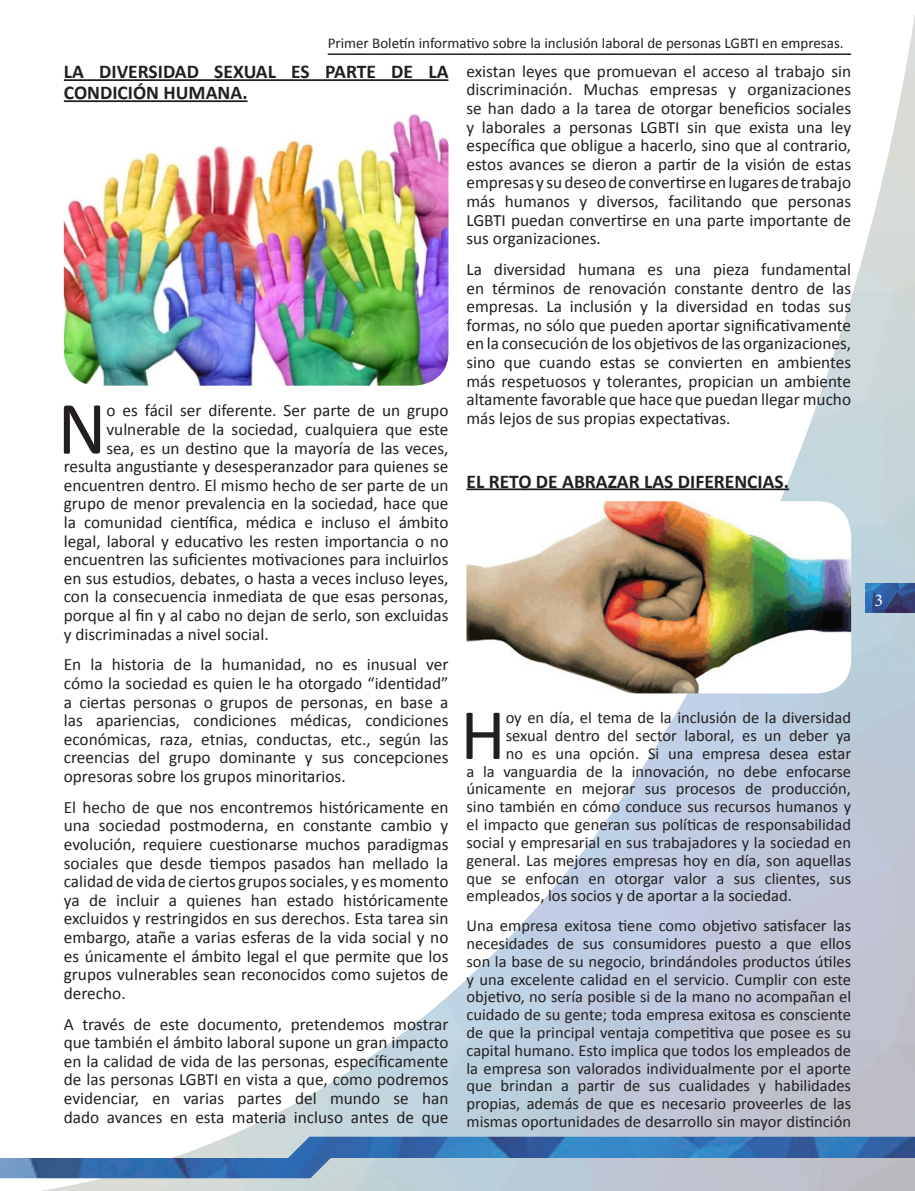
<style>
.page{position:relative;width:915px;height:1191px;background:#fff}
.page>*{position:absolute;margin:0;border:0;box-sizing:border-box;transform-origin:0 0}
.t1{font:75.9px "Calibri";color:#231f20}
.t2{font:72.6px "Calibri";color:#231f20}
.t3{font:700 19.5px/21px "Calibri";color:#231f20}
.t4{font:18px "Minion Pro";color:#fff}
.t5{font:17.25px/18.6px "Calibri";color:#231f20;text-align:justify}
.t6{font:16.5px/17.9px "Calibri";color:#231f20;text-align:justify}
.t7{font:15px "Calibri";color:#231f20}
</style>
<div class="page">
<img style="left:0;top:22px;width:914px;height:1169px">
<img style="left:865px;top:583px;width:49px;height:30px">
<hr style="left:327px;top:53px;width:523px;height:2px;background:#231f20">
<img style="left:0;top:1136px;width:914px;height:42px">
<hr style="left:64px;top:79px;width:384px;height:2px;background:#231f20">
<hr style="left:64px;top:100px;width:183px;height:2px;background:#231f20">
<img style="left:64px;top:113px;width:384px;height:273px">
<hr style="left:466px;top:488px;width:322px;height:2px;background:#231f20">
<img style="left:466px;top:501px;width:384px;height:192px">
<p class="t7" style="left:327px;top:34px;width:517px">Primer Boletín informativo sobre la inclusión laboral de personas LGBTI en empresas.</p>
<p class="t3" style="left:64px;top:61px;width:386px">LA DIVERSIDAD SEXUAL ES PARTE DE LA<br>CONDICIÓN HUMANA.</p>
<p class="t5" style="left:466px;top:62px;width:386px">existan leyes que promuevan el acceso al trabajo sin discriminación. Muchas empresas y organizaciones se han dado a la tarea de otorgar beneficios sociales y laborales a personas LGBTI sin que exista una ley específica que obligue a hacerlo, sino que al contrario, estos avances se dieron a partir de la visión de estas empresas y su deseo de convertirse en lugares de trabajo más humanos y diversos, facilitando que personas LGBTI puedan convertirse en una parte importante de sus organizaciones.</p>
<p class="t5" style="left:466px;top:260px;width:386px">La diversidad humana es una pieza fundamental en términos de renovación constante dentro de las empresas. La inclusión y la diversidad en todas sus formas, no sólo que pueden aportar significativamente en la consecución de los objetivos de las organizaciones, sino que cuando estas se convierten en ambientes más respetuosos y tolerantes, propician un ambiente altamente favorable que hace que puedan llegar mucho más lejos de sus propias expectativas.</p>
<h1 class="t1" style="left:57px;top:380px;width:51px">N</h1>
<p class="t5" style="left:106px;top:401px;width:343px">o es fácil ser diferente. Ser parte de un grupo</p>
<p class="t5" style="left:106px;top:420px;width:343px">vulnerable de la sociedad, cualquiera que este</p>
<p class="t5" style="left:106px;top:438px;width:343px">sea, es un destino que la mayoría de las veces,</p>
<p class="t5" style="left:64px;top:457px;width:386px">resulta angustiante y desesperanzador para quienes se</p>
<p class="t5" style="left:64px;top:476px;width:386px">encuentren dentro. El mismo hecho de ser parte de un</p>
<p class="t5" style="left:64px;top:494px;width:386px">grupo de menor prevalencia en la sociedad, hace que</p>
<p class="t5" style="left:64px;top:513px;width:386px">la comunidad científica, médica e incluso el ámbito</p>
<p class="t5" style="left:64px;top:531px;width:386px">legal, laboral y educativo les resten importancia o no</p>
<p class="t5" style="left:64px;top:550px;width:386px">encuentren las suficientes motivaciones para incluirlos</p>
<p class="t5" style="left:64px;top:569px;width:386px">en sus estudios, debates, o hasta a veces incluso leyes,</p>
<p class="t5" style="left:64px;top:587px;width:386px">con la consecuencia inmediata de que esas personas,</p>
<p class="t5" style="left:64px;top:606px;width:386px">porque al fin y al cabo no dejan de serlo, son excluidas</p>
<p class="t5" style="left:64px;top:625px;width:206px">y discriminadas a nivel social.</p>
<p class="t5" style="left:64px;top:655px;width:386px">En la historia de la humanidad, no es inusual ver cómo la sociedad es quien le ha otorgado “identidad” a ciertas personas o grupos de personas, en base a las apariencias, condiciones médicas, condiciones económicas, raza, etnias, conductas, etc., según las creencias del grupo dominante y sus concepciones opresoras sobre los grupos minoritarios.</p>
<p class="t5" style="left:64px;top:797px;width:386px">El hecho de que nos encontremos históricamente en una sociedad postmoderna, en constante cambio y evolución, requiere cuestionarse muchos paradigmas sociales que desde tiempos pasados han mellado la calidad de vida de ciertos grupos sociales, y es momento ya de incluir a quienes han estado históricamente excluidos y restringidos en sus derechos. Esta tarea sin embargo, atañe a varias esferas de la vida social y no es únicamente el ámbito legal el que permite que los grupos vulnerables sean reconocidos como sujetos de derecho.</p>
<p class="t5" style="left:64px;top:1014px;width:386px">A través de este documento, pretendemos mostrar que también el ámbito laboral supone un gran impacto en la calidad de vida de las personas, específicamente de las personas LGBTI en vista a que, como podremos evidenciar, en varias partes del mundo se han dado avances en esta materia incluso antes de que</p>
<p class="t3" style="left:466px;top:470px;width:324px">EL RETO DE ABRAZAR LAS DIFERENCIAS.</p>
<h2 class="t2" style="left:460px;top:689px;width:47px">H</h2>
<p class="t6" style="left:505px;top:709px;width:347px">oy en día, el tema de la inclusión de la diversidad</p>
<p class="t6" style="left:505px;top:726px;width:347px">sexual dentro del sector laboral, es un deber ya</p>
<p class="t6" style="left:505px;top:744px;width:347px">no es una opción. Si una empresa desea estar</p>
<p class="t6" style="left:466px;top:762px;width:386px">a la vanguardia de la innovación, no debe enfocarse</p>
<p class="t6" style="left:466px;top:780px;width:386px">únicamente en mejorar sus procesos de producción,</p>
<p class="t6" style="left:466px;top:798px;width:386px">sino también en cómo conduce sus recursos humanos y</p>
<p class="t6" style="left:466px;top:815px;width:386px">el impacto que generan sus políticas de responsabilidad</p>
<p class="t6" style="left:466px;top:833px;width:386px">social y empresarial en sus trabajadores y la sociedad en</p>
<p class="t6" style="left:466px;top:851px;width:386px">general. Las mejores empresas hoy en día, son aquellas</p>
<p class="t6" style="left:466px;top:869px;width:386px">que se enfocan en otorgar valor a sus clientes, sus</p>
<p class="t6" style="left:466px;top:887px;width:327px">empleados, los socios y de aportar a la sociedad.</p>
<p class="t6" style="left:466px;top:916px;width:386px">Una empresa exitosa tiene como objetivo satisfacer las necesidades de sus consumidores puesto a que ellos son la base de su negocio, brindándoles productos útiles y una excelente calidad en el servicio. Cumplir con este objetivo, no sería posible si de la mano no acompañan el cuidado de su gente; toda empresa exitosa es consciente de que la principal ventaja competitiva que posee es su capital humano. Esto implica que todos los empleados de la empresa son valorados individualmente por el aporte que brindan a partir de sus cualidades y habilidades propias, además de que es necesario proveerles de las mismas oportunidades de desarrollo sin mayor distinción</p>
<p class="t4" style="left:874px;top:588px;width:10px">3</p>
</div>
